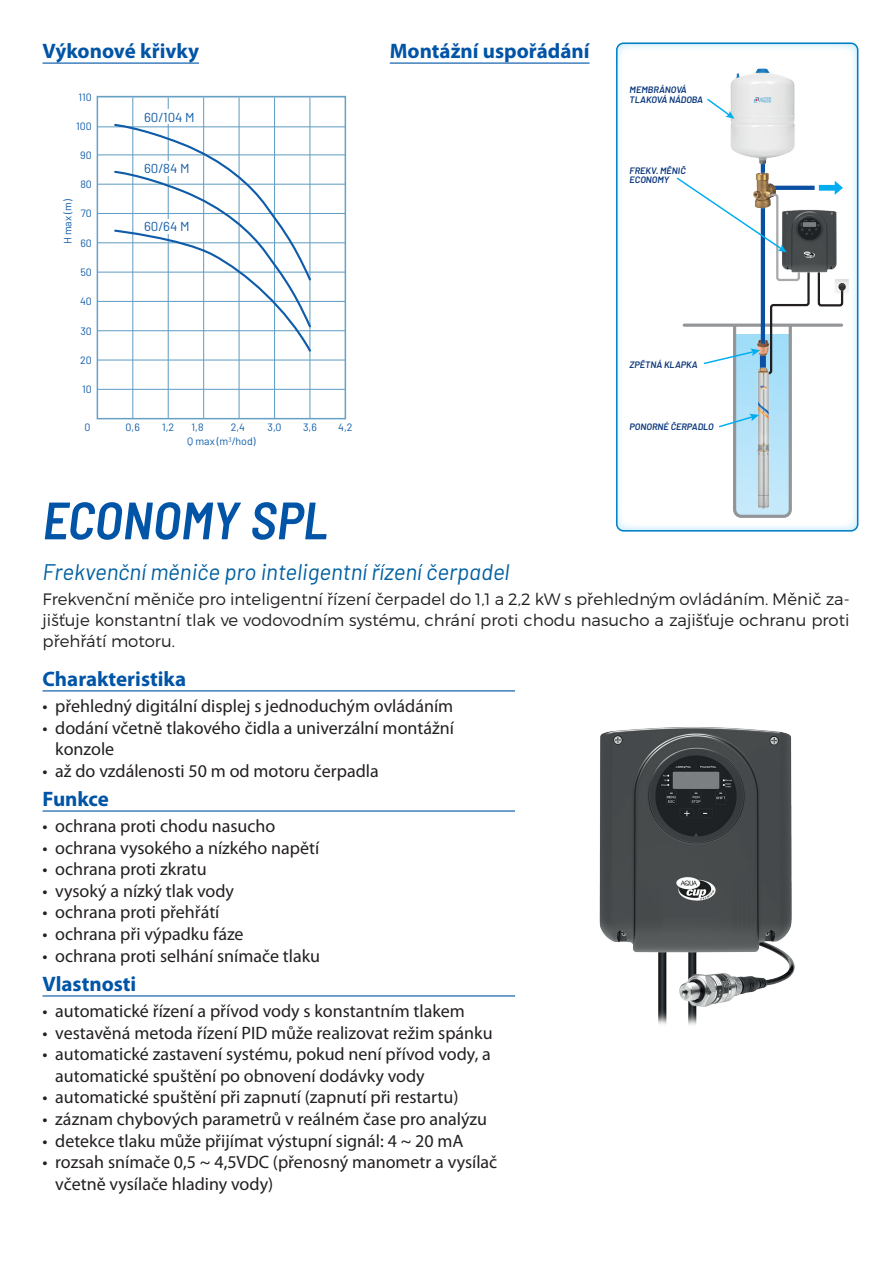
<style>
.page{position:relative;width:893px;height:1263px;background:#fff}
.page>*{position:absolute;margin:0;border:0;box-sizing:border-box;transform-origin:0 0}
.t1{font:italic 600 semi-condensed 52.5px "Barlow";color:#0154a6}
.t2{font:italic 22.5px "Barlow";color:#0160a1}
.t3{font:700 21px "Myriad Pro";color:#0154a6}
.t4{font:18px/21.6px "Myriad Pro";color:#231f20}
.t5{font:300 16.5px/21px "Montserrat";color:#231f20;text-align:justify}
.t6{font:13.05px "Barlow";color:#0e5ba8}
.t7{font:10.65px "Barlow";color:#0e5ba8}
.t8{font:italic 600 9.3px/9.3px "Barlow";color:#08357c}
</style>
<div class="page">
<hr style="left:43px;top:63px;width:156px;height:1px;background:#0154a6">
<hr style="left:390px;top:63px;width:199px;height:1px;background:#0154a6">
<svg style="left:616px;top:43px;width:242px;height:488px"></svg>
<img style="left:752px;top:170px;width:27px;height:6px">
<img style="left:811px;top:207px;width:27px;height:69px">
<svg style="left:675px;top:176px;width:136px;height:343px"></svg>
<img style="left:725px;top:62px;width:76px;height:108px">
<svg style="left:706px;top:97px;width:28px;height:22px"></svg>
<hr style="left:43px;top:690px;width:472px;height:1px;background:#0154a6">
<hr style="left:43px;top:810px;width:472px;height:1px;background:#0154a6">
<hr style="left:43px;top:995px;width:472px;height:1px;background:#0154a6">
<img style="left:599px;top:727px;width:196px;height:298px">
<div style="left:97px;top:96px;width:249px;height:323px;border:2px solid #66a0c5"></div>
<hr style="left:97px;top:389px;width:248px;height:1px;background:#66a0c5">
<hr style="left:97px;top:359px;width:248px;height:2px;background:#66a0c5">
<hr style="left:97px;top:330px;width:248px;height:1px;background:#66a0c5">
<hr style="left:97px;top:301px;width:248px;height:1px;background:#66a0c5">
<hr style="left:97px;top:272px;width:248px;height:1px;background:#66a0c5">
<hr style="left:97px;top:242px;width:248px;height:1px;background:#66a0c5">
<hr style="left:97px;top:213px;width:248px;height:1px;background:#66a0c5">
<hr style="left:97px;top:184px;width:248px;height:1px;background:#66a0c5">
<hr style="left:97px;top:154px;width:248px;height:1px;background:#66a0c5">
<hr style="left:97px;top:126px;width:248px;height:1px;background:#66a0c5">
<hr style="left:97px;top:96px;width:248px;height:1px;background:#66a0c5">
<hr style="left:132px;top:98px;width:1px;height:321px;background:#66a0c5">
<hr style="left:168px;top:98px;width:1px;height:321px;background:#66a0c5">
<hr style="left:203px;top:98px;width:1px;height:321px;background:#66a0c5">
<hr style="left:239px;top:98px;width:1px;height:321px;background:#66a0c5">
<hr style="left:274px;top:98px;width:1px;height:321px;background:#66a0c5">
<hr style="left:309px;top:98px;width:1px;height:321px;background:#66a0c5">
<div style="left:140px;top:110px;width:60px;height:14px;background:#fff"></div>
<svg style="left:113px;top:123px;width:200px;height:230px"></svg>
<p class="t3" style="left:43px;top:38px;width:158px">Výkonové křivky</p>
<p class="t3" style="left:390px;top:38px;width:201px">Montážní uspořádání</p>
<p class="t7" style="left:79px;top:90px;width:15px">110</p>
<p class="t7" style="left:76px;top:119px;width:17px">100</p>
<p class="t7" style="left:80px;top:148px;width:13px">90</p>
<p class="t7" style="left:61px;top:244px;width:46px;rotate:-90deg">H max (m)</p>
<p class="t7" style="left:80px;top:178px;width:13px">80</p>
<p class="t7" style="left:81px;top:207px;width:13px">70</p>
<p class="t7" style="left:80px;top:236px;width:13px">60</p>
<p class="t7" style="left:80px;top:266px;width:13px">50</p>
<p class="t7" style="left:80px;top:295px;width:13px">40</p>
<p class="t7" style="left:80px;top:324px;width:13px">30</p>
<p class="t7" style="left:80px;top:354px;width:13px">20</p>
<p class="t7" style="left:82px;top:383px;width:11px">10</p>
<p class="t7" style="left:85px;top:421px;width:8px">0</p>
<p class="t6" style="left:144px;top:109px;width:52px">60/104 M</p>
<p class="t6" style="left:144px;top:160px;width:47px">60/84 M</p>
<p class="t6" style="left:144px;top:218px;width:47px">60/64 M</p>
<p class="t7" style="left:126px;top:421px;width:16px">0,6</p>
<p class="t7" style="left:162px;top:421px;width:14px">1,2</p>
<p class="t7" style="left:192px;top:421px;width:14px">1,8</p>
<p class="t7" style="left:231px;top:421px;width:16px">2,4</p>
<p class="t7" style="left:268px;top:421px;width:15px">3,0</p>
<p class="t7" style="left:303px;top:421px;width:15px">3,6</p>
<p class="t7" style="left:338px;top:421px;width:16px">4,2</p>
<p class="t7" style="left:187px;top:435px;width:70px">Q max (m<sup>3</sup>/hod)</p>
<p class="t8" style="left:630px;top:85px;width:75px">MEMBRÁNOVÁ<br>TLAKOVÁ NÁDOBA</p>
<p class="t8" style="left:630px;top:165px;width:58px">FREKV. MĚNIČ<br>ECONOMY</p>
<p class="t8" style="left:630px;top:359px;width:70px">ZPĚTNÁ KLAPKA</p>
<p class="t8" style="left:630px;top:421px;width:86px">PONORNÉ ČERPADLO</p>
<h1 class="t1" style="left:43px;top:482px;width:287px">ECONOMY SPL</h1>
<p class="t2" style="left:43px;top:556px;width:469px">Frekvenční měniče pro inteligentní řízení čerpadel</p>
<p class="t5" style="left:43px;top:589px;width:809px">Frekvenční měniče pro inteligentní řízení čerpadel do 1,1 a 2,2 kW s přehledným ovládáním. Měnič za&shy;jišťuje konstantní tlak ve vodovodním systému, chrání proti chodu nasucho a zajišťuje ochranu proti přehřátí motoru.</p>
<p class="t3" style="left:43px;top:665px;width:145px">Charakteristika</p>
<p class="t4" style="left:43px;top:695px;width:412px">• přehledný digitální displej s jednoduchým ovládáním</p>
<p class="t4" style="left:55px;top:716px;width:400px;text-indent:-13px">• dodání včetně tlakového čidla a univerzální montážní konzole</p>
<p class="t4" style="left:43px;top:760px;width:338px">• až do vzdálenosti 50 m od motoru čerpadla</p>
<p class="t3" style="left:43px;top:785px;width:68px">Funkce</p>
<p class="t4" style="left:43px;top:815px;width:234px">• ochrana proti chodu nasucho</p>
<p class="t4" style="left:43px;top:836px;width:278px">• ochrana vysokého a nízkého napětí</p>
<p class="t4" style="left:43px;top:858px;width:166px">• ochrana proti zkratu</p>
<p class="t4" style="left:43px;top:880px;width:193px">• vysoký a nízký tlak vody</p>
<p class="t4" style="left:43px;top:901px;width:178px">• ochrana proti přehřátí</p>
<p class="t4" style="left:43px;top:923px;width:203px">• ochrana při výpadku fáze</p>
<p class="t4" style="left:43px;top:944px;width:279px">• ochrana proti selhání snímače tlaku</p>
<p class="t3" style="left:43px;top:970px;width:95px">Vlastnosti</p>
<p class="t4" style="left:43px;top:1000px;width:424px">• automatické řízení a přívod vody s konstantním tlakem</p>
<p class="t4" style="left:43px;top:1021px;width:452px">• vestavěná metoda řízení PID může realizovat režim spánku</p>
<p class="t4" style="left:55px;top:1043px;width:437px;text-indent:-13px">• automatické zastavení systému, pokud není přívod vody, a automatické spuštění po obnovení dodávky vody</p>
<p class="t4" style="left:43px;top:1086px;width:417px">• automatické spuštění při zapnutí (zapnutí při restartu)</p>
<p class="t4" style="left:43px;top:1108px;width:446px">• záznam chybových parametrů v reálném čase pro analýzu</p>
<p class="t4" style="left:43px;top:1129px;width:423px">• detekce tlaku může přijímat výstupní signál: 4 ~ 20 mA</p>
<p class="t4" style="left:55px;top:1151px;width:444px;text-indent:-13px">• rozsah snímače 0,5 ~ 4,5VDC (přenosný manometr a vysílač včetně vysílače hladiny vody)</p>
</div>
